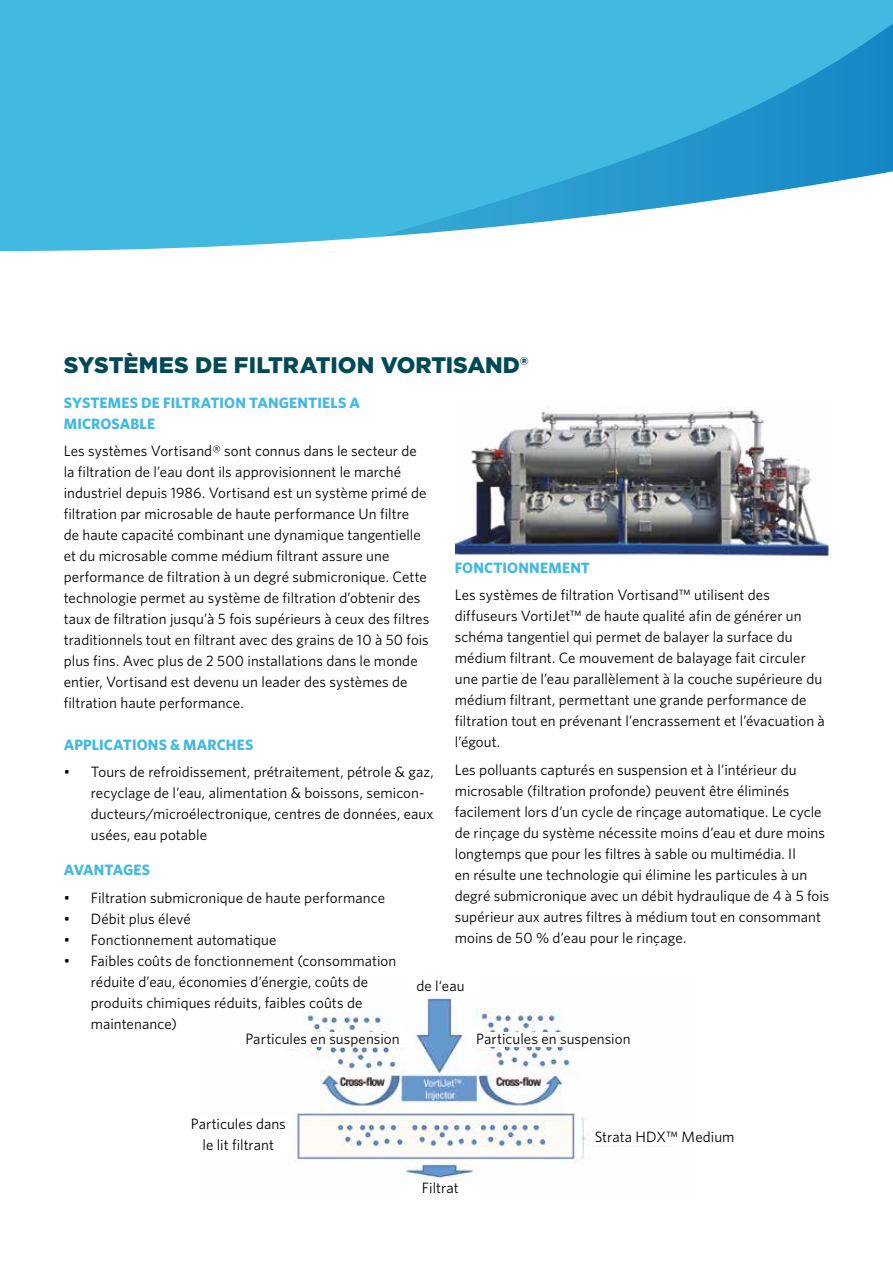
<style>
.page{position:relative;width:893px;height:1263px;background:#fff}
.page>*{position:absolute;margin:0;border:0;box-sizing:border-box;transform-origin:0 0}
.t1{font:900 22.5px "Gotham";color:#004957}
.t2{font:15px/21px "Whitney";letter-spacing:.005em;color:#000}
.t3{font:700 15px/21px "Whitney";letter-spacing:.01em;color:#42b9e0}
.t4{font:700 15px "Whitney";letter-spacing:-.01em;color:#42b9e0}
</style>
<div class="page">
<svg style="left:0;top:0;width:893px;height:251px;background:#51bee2"></svg>
<svg style="left:380px;top:14px;width:513px;height:223px;background:#50b7dd"></svg>
<img style="left:456px;top:407px;width:374px;height:150px">
<img style="left:290px;top:997px;width:375px;height:183px">
<div style="left:186px;top:1117px;width:105px;height:40px;background:#fff"></div>
<div style="left:589px;top:1129px;width:151px;height:15px;background:#fff"></div>
<div style="left:469px;top:1032px;width:169px;height:15px;background:#fff"></div>
<div style="left:234px;top:1032px;width:177px;height:15px;background:#fff"></div>
<h1 class="t1" style="left:64px;top:350px;width:466px">SYSTÈMES DE FILTRATION VORTISAND®</h1>
<p class="t3" style="left:64px;top:391px;width:298px">SYSTEMES DE FILTRATION TANGENTIELS A<br>MICROSABLE</p>
<p class="t2" style="left:64px;top:440px;width:367px">Les systèmes Vortisand® sont connus dans le secteur de la filtration de l’eau dont ils approvisionnent le marché industriel depuis 1986. Vortisand est un système primé de filtration par microsable de haute performance Un filtre<br>de haute capacité combinant une dynamique tangentielle et du microsable comme médium filtrant assure une performance de filtration à un degré submicronique. Cette technologie permet au système de filtration d’obtenir des taux de filtration jusqu’à 5 fois supérieurs à ceux des filtres traditionnels tout en filtrant avec des grains de 10 à 50 fois plus fins. Avec plus de 2 500 installations dans le monde entier, Vortisand est devenu un leader des systèmes de filtration haute performance.</p>
<p class="t3" style="left:64px;top:733px;width:191px">APPLICATIONS &amp; MARCHES</p>
<p class="t2" style="left:91px;top:761px;width:344px;text-indent:-27px">• Tours de refroidissement, prétraitement, pétrole &amp; gaz, recyclage de l’eau, alimentation &amp; boissons, semicon&shy;ducteurs/microélectronique, centres de données, eaux usées, eau potable</p>
<p class="t4" style="left:64px;top:860px;width:88px">AVANTAGES</p>
<p class="t2" style="left:64px;top:886px;width:323px">• Filtration submicronique de haute performance</p>
<p class="t2" style="left:64px;top:907px;width:128px">• Débit plus élevé</p>
<p class="t2" style="left:64px;top:928px;width:214px">• Fonctionnement automatique</p>
<p class="t2" style="left:91px;top:949px;width:307px;text-indent:-27px">• Faibles coûts de fonctionnement (consommation réduite d’eau, économies d’énergie, coûts de produits chimiques réduits, faibles coûts de maintenance)</p>
<p class="t3" style="left:455px;top:556px;width:137px">FONCTIONNEMENT</p>
<p class="t2" style="left:455px;top:584px;width:372px">Les systèmes de filtration Vortisand™ utilisent des diffuseurs VortiJet™ de haute qualité afin de générer un schéma tangentiel qui permet de balayer la surface du médium filtrant. Ce mouvement de balayage fait circuler une partie de l’eau parallèlement à la couche supérieure du médium filtrant, permettant une grande performance de filtration tout en prévenant l’encrassement et l’évacuation à l’égout.</p>
<p class="t2" style="left:455px;top:759px;width:376px">Les polluants capturés en suspension et à l’intérieur du microsable (filtration profonde) peuvent être éliminés facilement lors d’un cycle de rinçage automatique. Le cycle de rinçage du système nécessite moins d’eau et dure moins longtemps que pour les filtres à sable ou multimédia. Il<br>en résulte une technologie qui élimine les particules à un degré submicronique avec un débit hydraulique de 4 à 5 fois supérieur aux autres filtres à médium tout en consommant moins de 50 % d’eau pour le rinçage.</p>
<p class="t2" style="left:416px;top:975px;width:50px">de l‘eau</p>
<p class="t2" style="left:245px;top:1028px;width:156px">Particules en suspension</p>
<p class="t2" style="left:476px;top:1028px;width:156px">Particules en suspension</p>
<p class="t2" style="left:191px;top:1113px;width:97px;text-align:center">Particules dans le lit filtrant</p>
<p class="t2" style="left:422px;top:1177px;width:38px">Filtrat</p>
<p class="t2" style="left:595px;top:1125px;width:141px">Strata HDX™ Medium</p>
</div>
